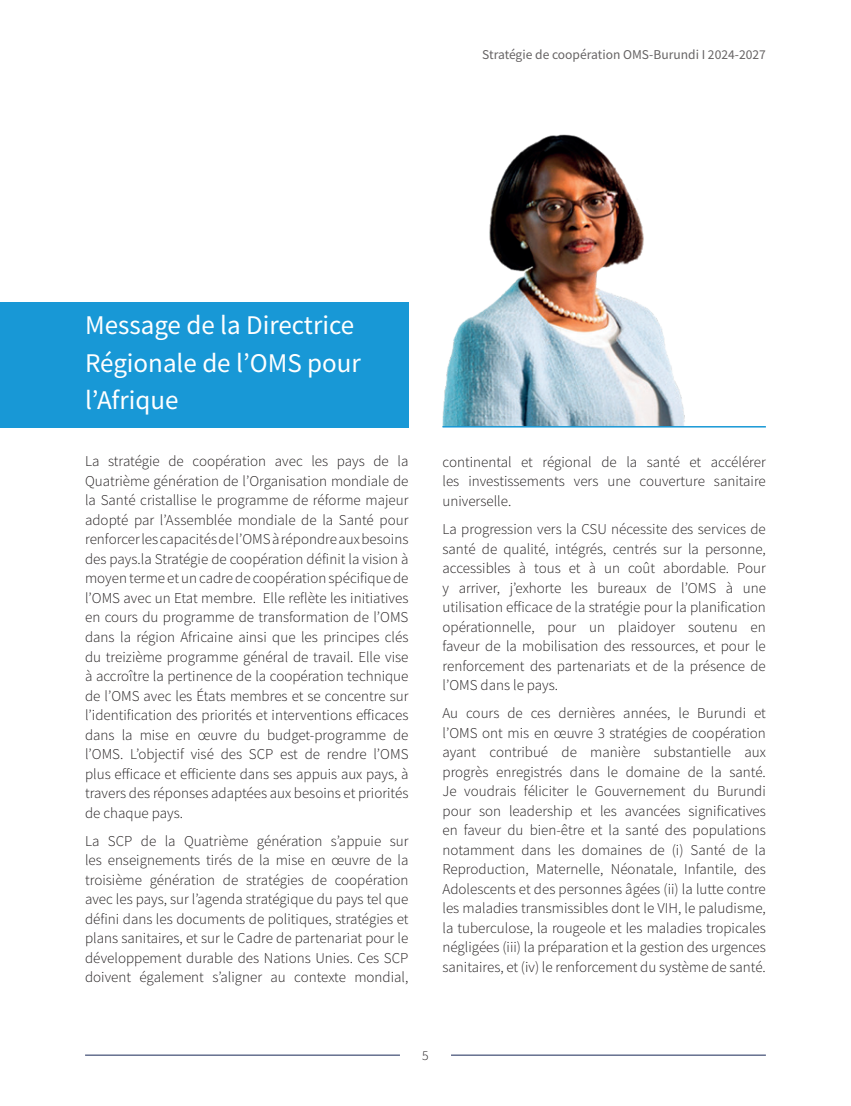
<style>
.page{position:relative;width:851px;height:1106px;background:#fff}
.page>*{position:absolute;margin:0;border:0;box-sizing:border-box;transform-origin:0 0}
.t1{font:27px/37.5px "Source Sans Pro";color:#fff}
.t2{font:300 15px/19.5px "Source Sans Pro";color:#231f20;text-align:justify}
.t3{font:13.5px "Source Sans Pro";color:#231f20}
.t4{font:300 13.5px "Source Sans Pro";color:#231f20}
</style>
<div class="page">
<hr style="left:85px;top:1054px;width:315px;height:1px;background:#182757">
<hr style="left:451px;top:1054px;width:314px;height:1px;background:#182757">
<div style="left:0;top:302px;width:408px;height:125px;background:#1898d6"></div>
<img style="left:442px;top:134px;width:243px;height:292px">
<hr style="left:442px;top:426px;width:323px;height:1px;background:#1898d6">
<p class="t3" style="left:482px;top:46px;width:285px">Stratégie de coopération OMS-Burundi I 2024-2027</p>
<h1 class="t1" style="left:85px;top:306px;width:277px">Message de la Directrice<br>Régionale de l’OMS pour l’Afrique</h1>
<p class="t2" style="left:85px;top:452px;width:325px">La stratégie de coopération avec les pays de la Quatrième génération de l’Organisation mondiale de la Santé cristallise le programme de réforme majeur adopté par l’Assemblée mondiale de la Santé pour renforcer les capacités de l’OMS à répondre aux besoins des pays.la Stratégie de coopération définit la vision à moyen terme et un cadre de coopération spécifique de l’OMS avec un Etat membre. Elle reflète les initiatives en cours du programme de transformation de l’OMS dans la région Africaine ainsi que les principes clés du treizième programme général de travail. Elle vise à accroître la pertinence de la coopération technique de l’OMS avec les États membres et se concentre sur l’identification des priorités et interventions efficaces dans la mise en œuvre du budget-programme de l’OMS. L’objectif visé des SCP est de rendre l’OMS plus efficace et efficiente dans ses appuis aux pays, à travers des réponses adaptées aux besoins et priorités de chaque pays.</p>
<p class="t2" style="left:85px;top:831px;width:325px">La SCP de la Quatrième génération s’appuie sur les enseignements tirés de la mise en œuvre de la troisième génération de stratégies de coopération avec les pays, sur l’agenda stratégique du pays tel que défini dans les documents de politiques, stratégies et plans sanitaires, et sur le Cadre de partenariat pour le développement durable des Nations Unies. Ces SCP doivent également s’aligner au contexte mondial,</p>
<p class="t2" style="left:442px;top:452px;width:325px">continental et régional de la santé et accélérer les investissements vers une couverture sanitaire universelle.</p>
<p class="t2" style="left:442px;top:519px;width:325px">La progression vers la CSU nécessite des services de santé de qualité, intégrés, centrés sur la personne, accessibles à tous et à un coût abordable. Pour y arriver, j’exhorte les bureaux de l’OMS à une utilisation efficace de la stratégie pour la planification opérationnelle, pour un plaidoyer soutenu en faveur de la mobilisation des ressources, et pour le renforcement des partenariats et de la présence de l’OMS dans le pays.</p>
<p class="t2" style="left:442px;top:703px;width:325px">Au cours de ces dernières années, le Burundi et l’OMS ont mis en œuvre 3 stratégies de coopération ayant contribué de manière substantielle aux progrès enregistrés dans le domaine de la santé.<br>Je voudrais féliciter le Gouvernement du Burundi pour son leadership et les avancées significatives en faveur du bien-être et la santé des populations notamment dans les domaines de (i) Santé de la Reproduction, Maternelle, Néonatale, Infantile, des Adolescents et des personnes âgées (ii) la lutte contre les maladies transmissibles dont le VIH, le paludisme, la tuberculose, la rougeole et les maladies tropicales négligées (iii) la préparation et la gestion des urgences sanitaires, et (iv) le renforcement du système de santé.</p>
<p class="t4" style="left:422px;top:1047px;width:8px">5</p>
</div>
